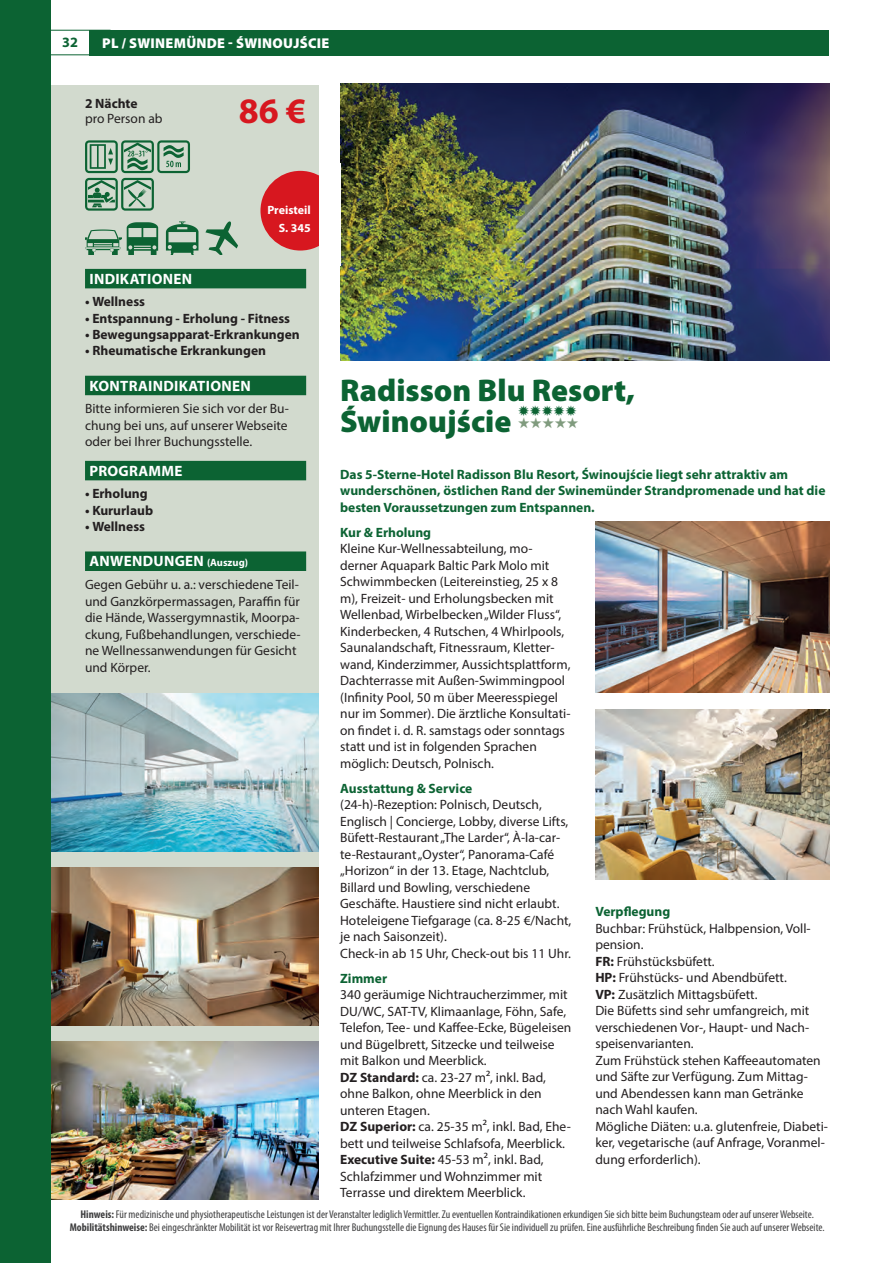
<style>
.page{position:relative;width:893px;height:1263px;background:#fff}
.page>*{position:absolute;margin:0;border:0;box-sizing:border-box;transform-origin:0 0}
.t1{font:700 36px "Myriad Pro";color:#d7171f}
.t2{font:900 31.5px/31.5px "Myriad Pro";color:#0c6333}
.t3{font:700 15px "Myriad Pro";letter-spacing:.02em;color:#fff}
.t4{font:15px "Zapf Dingbats Std";color:#0c6333}
.t5{font:15px "Zapf Dingbats Std";color:#809b7e}
.t6{font:900 14.25px "Myriad Pro";letter-spacing:.02em;color:#fff}
.t7{font:700 14.25px "Myriad Pro";color:#0c6333}
.t8{font:13.5px/16.5px "Myriad Pro";color:#231f20}
.t9{font:700 13.5px/16.5px "Myriad Pro";color:#0c6333}
.t10{font:700 13.5px "Myriad Pro";color:#231f20}
.t11{font:700 12px/17.5px "Myriad Pro";color:#fff;text-align:right}
.t12{font:condensed 11.25px/13.5px "Myriad Pro";color:#3e3e3f;text-align:center}
.s1{font-size:10.5px}
.s2{font-weight:700}
</style>
<div class="page">
<hr style="left:0;top:30px;width:111px;height:1px;background:#0c6333">
<hr style="left:0;top:54px;width:111px;height:1px;background:#0c6333">
<div style="left:89px;top:30px;width:740px;height:25px;background:#0c6333"></div>
<div style="left:0;top:85px;width:319px;height:1114px;background:#d2dace"></div>
<img style="left:340px;top:84px;width:489px;height:276px">
<img style="left:51px;top:693px;width:268px;height:159px">
<img style="left:51px;top:867px;width:268px;height:159px">
<img style="left:51px;top:1041px;width:268px;height:158px">
<img style="left:595px;top:522px;width:234px;height:170px">
<img style="left:595px;top:709px;width:234px;height:170px">
<div style="left:0;top:0;width:51px;height:1263px;background:#0c6333"></div>
<div style="left:85px;top:269px;width:221px;height:19px;background:#0c6333"></div>
<div style="left:85px;top:376px;width:221px;height:19px;background:#0c6333"></div>
<div style="left:85px;top:461px;width:221px;height:19px;background:#0c6333"></div>
<div style="left:85px;top:551px;width:221px;height:20px;background:#0c6333"></div>
<svg style="left:85px;top:140px;width:105px;height:69px"></svg>
<svg style="left:109px;top:166px;width:57px;height:43px"></svg>
<svg style="left:85px;top:209px;width:26px;height:46px"></svg>
<svg style="left:111px;top:209px;width:40px;height:46px"></svg>
<svg style="left:151px;top:209px;width:39px;height:46px"></svg>
<svg style="left:190px;top:221px;width:48px;height:34px"></svg>
<div style="left:260px;top:171px;width:80px;height:80px;background:#d7171f;border-radius:50%"></div>
<div style="left:319px;top:164px;width:21px;height:102px;background:#fff"></div>
<p class="t7" style="left:62px;top:33px;width:17px">32</p>
<p class="t6" style="left:102px;top:34px;width:229px">PL / SWINEMÜNDE - ŚWINOUJŚCIE</p>
<p class="t10" style="left:85px;top:94px;width:54px">2 Nächte</p>
<p class="t8" style="left:85px;top:110px;width:79px">pro Person ab</p>
<h1 class="t1" style="left:239px;top:87px;width:69px">86 €</h1>
<p class="t11" style="left:267px;top:201px;width:45px">Preisteil<br>S. 345</p>
<p class="t3" style="left:89px;top:269px;width:104px">INDIKATIONEN</p>
<p class="t10" style="left:85px;top:293px;width:62px">• Wellness</p>
<p class="t10" style="left:85px;top:309px;width:207px">• Entspannung - Erholung - Fitness</p>
<p class="t10" style="left:85px;top:325px;width:216px">• Bewegungsapparat-Erkrankungen</p>
<p class="t10" style="left:85px;top:342px;width:183px">• Rheumatische Erkrankungen</p>
<p class="t3" style="left:89px;top:376px;width:163px">KONTRAINDIKATIONEN</p>
<p class="t8" style="left:85px;top:400px;width:205px;text-align:justify">Bitte informieren Sie sich vor der Bu&shy;chung bei uns, auf unserer Webseite oder bei Ihrer Buchungsstelle.</p>
<p class="t3" style="left:89px;top:461px;width:95px">PROGRAMME</p>
<p class="t10" style="left:85px;top:485px;width:64px">• Erholung</p>
<p class="t10" style="left:85px;top:501px;width:70px">• Kururlaub</p>
<p class="t10" style="left:85px;top:517px;width:62px">• Wellness</p>
<p class="t3" style="left:89px;top:551px;width:160px">ANWENDUNGEN <span class="s1">(Auszug)</span></p>
<p class="t8" style="left:85px;top:576px;width:217px">Gegen Gebühr u. a.: verschiedene Teil&shy;und Ganzkörpermassagen, Paraffin für die Hände, Wassergymnastik, Moorpa&shy;ckung, Fußbehandlungen, verschiede&shy;ne Wellnessanwendungen für Gesicht und Körper.</p>
<h2 class="t2" style="left:340px;top:373px;width:296px">Radisson Blu Resort,<br>Świnoujście</h2>
<p class="t4" style="left:518px;top:403px;width:61px">✹✹✹✹✹</p>
<p class="t5" style="left:518px;top:416px;width:63px">★★★★★</p>
<p class="t9" style="left:340px;top:465px;width:487px">Das 5-Sterne-Hotel Radisson Blu Resort, Świnoujście liegt sehr attraktiv am wunderschönen, östlichen Rand der Swinemünder Strandpromenade und hat die besten Voraussetzungen zum Entspannen.</p>
<p class="t9" style="left:340px;top:523px;width:93px">Kur &amp; Erholung</p>
<p class="t8" style="left:340px;top:540px;width:232px">Kleine Kur-Wellnessabteilung, mo&shy;derner Aquapark Baltic Park Molo mit Schwimmbecken (Leitereinstieg, 25 x 8 m), Freizeit- und Erholungsbecken mit Wellenbad, Wirbelbecken „Wilder Fluss“, Kinderbecken, 4 Rutschen, 4 Whirlpools, Saunalandschaft, Fitnessraum, Kletter&shy;wand, Kinderzimmer, Aussichtsplattform, Dachterrasse mit Außen-Swimmingpool (Infinity Pool, 50 m über Meeresspiegel nur im Sommer). Die ärztliche Konsultati&shy;on findet i. d. R. samstags oder sonntags statt und ist in folgenden Sprachen möglich: Deutsch, Polnisch.</p>
<p class="t9" style="left:340px;top:779px;width:134px">Ausstattung &amp; Service</p>
<p class="t8" style="left:340px;top:796px;width:233px">(24-h)-Rezeption: Polnisch, Deutsch, Englisch | Concierge, Lobby, diverse Lifts, Büfett-Restaurant „The Larder“, À-la-car&shy;te-Restaurant „Oyster“, Panorama-Café „Horizon“ in der 13. Etage, Nachtclub, Billard und Bowling, verschiedene Geschäfte. Haustiere sind nicht erlaubt.<br>Hoteleigene Tiefgarage (ca. 8-25 €/Nacht, je nach Saisonzeit).<br>Check-in ab 15 Uhr, Check-out bis 11 Uhr.</p>
<p class="t9" style="left:340px;top:969px;width:48px">Zimmer</p>
<p class="t8" style="left:340px;top:986px;width:233px">340 geräumige Nichtraucherzimmer, mit DU/WC, SAT-TV, Klimaanlage, Föhn, Safe, Telefon‚ Tee- und Kaffee-Ecke, Bügeleisen und Bügelbrett, Sitzecke und teilweise mit Balkon und Meerblick.<br><span class="s2">DZ Standard:</span> ca. 23-27 m², inkl. Bad, ohne Balkon, ohne Meerblick in den unteren Etagen.<br><span class="s2">DZ Superior:</span> ca. 25-35 m², inkl. Bad, Ehe&shy;bett und teilweise Schlafsofa, Meerblick.<br><span class="s2">Executive Suite:</span> 45-53 m², inkl. Bad, Schlafzimmer und Wohnzimmer mit Terrasse und direktem Meerblick.</p>
<p class="t9" style="left:595px;top:903px;width:76px">Verpflegung</p>
<p class="t8" style="left:595px;top:919px;width:234px">Buchbar: Frühstück, Halbpension, Voll&shy;pension.<br><span class="s2">FR:</span> Frühstücksbüfett.<br><span class="s2">HP:</span> Frühstücks- und Abendbüfett.<br><span class="s2">VP:</span> Zusätzlich Mittagsbüfett.<br>Die Büfetts sind sehr umfangreich, mit verschiedenen Vor-, Haupt- und Nach&shy;speisenvarianten.<br>Zum Frühstück stehen Kaffeeautomaten und Säfte zur Verfügung. Zum Mittag&shy;und Abendessen kann man Getränke nach Wahl kaufen.<br>Mögliche Diäten: u.a. glutenfreie, Diabeti&shy;ker, vegetarische (auf Anfrage, Voranmel&shy;dung erforderlich).</p>
<p class="t12" style="left:70px;top:1207px;width:756px"><span class="s2">Hinweis:</span> Für medizinische und physiotherapeutische Leistungen ist der Veranstalter lediglich Vermittler. Zu eventuellen Kontraindikationen erkundigen Sie sich bitte beim Buchungsteam oder auf unserer Webseite.<br><span class="s2">Mobilitätshinweise:</span> Bei eingeschränkter Mobilität ist vor Reisevertrag mit Ihrer Buchungsstelle die Eignung des Hauses für Sie individuell zu prüfen. Eine ausführliche Beschreibung finden Sie auch auf unserer Webseite.</p>
</div>
